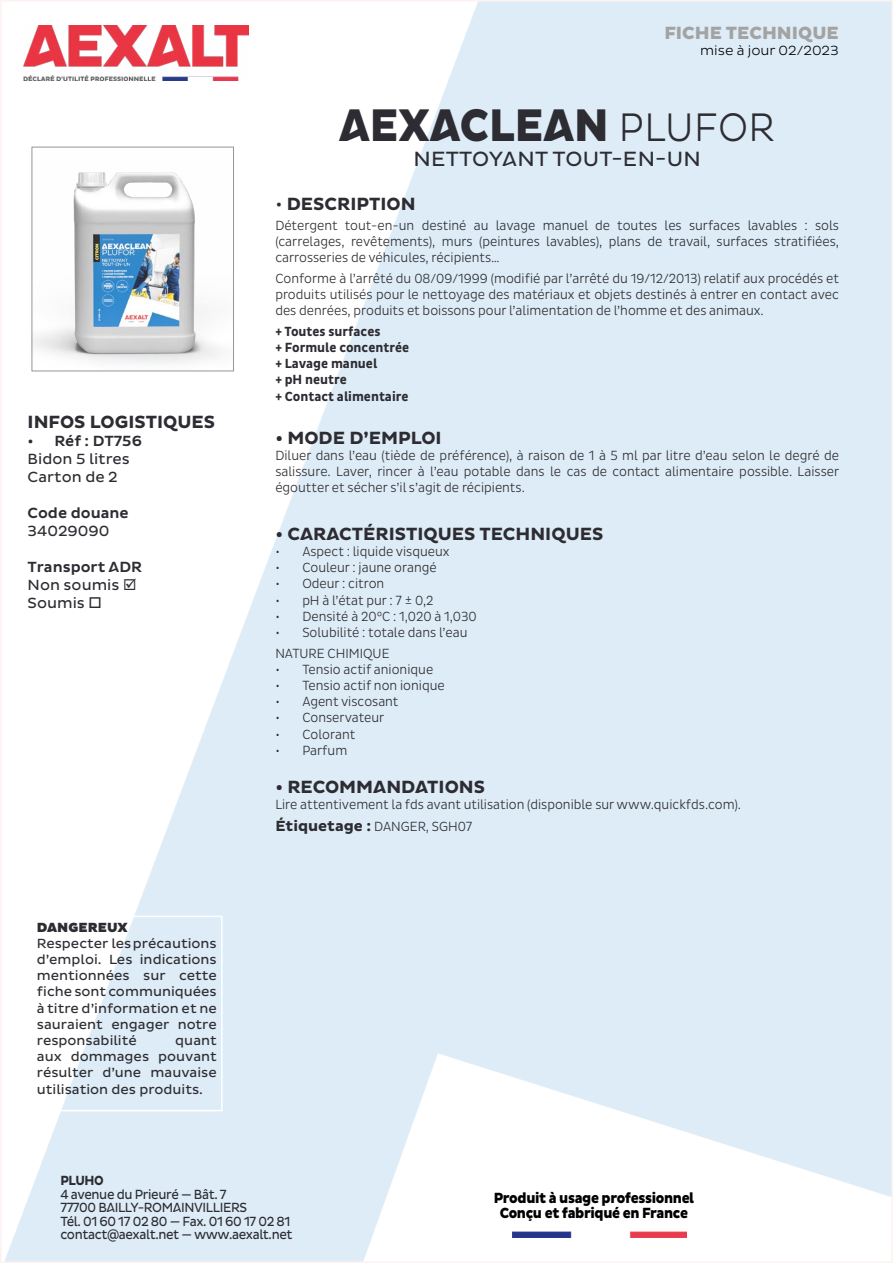
<style>
.page{position:relative;width:893px;height:1263px;background:#fff}
.page>*{position:absolute;margin:0;border:0;box-sizing:border-box;transform-origin:0 0}
.t1{font:46.5px "Aexalt Heavy";color:#2d2c32;scale:.9 1}
.t2{font:21px "Aexalt MS Regular";letter-spacing:.015em;color:#2d2c32}
.t3{font:18px "Aexalt MS Bold";color:#2d2c32}
.t4{font:18px "Aexalt Heavy";color:#a3a3a3}
.t5{font:800 15px/15px "Aexalt";letter-spacing:-.025em;color:#000;text-align:center;scale:.9 1}
.t6{font:15px/18px "Aexalt MS Regular";color:#2d2c32}
.t7{font:15px "Aexalt MS Medium";color:#2d2c32}
.t8{font:300 13.5px/16.2px "Pluto Sans Cond";color:#2d2c32;text-align:justify}
.t9{font:13.5px/16.2px "Aexalt MS Regular";letter-spacing:-.015em;color:#2d2c32;text-align:justify}
.t10{font:13.5px/13.5px "Aexalt MS Regular";letter-spacing:-.015em;color:#2d2c32;scale:.9 1}
.t11{font:700 13.5px/16.2px "Pluto Sans Cond";color:#2d2c32}
.t12{font:13.5px "Aexalt MS Light";color:#000}
.t13{font:13.5px "Aexalt MS Black";color:#2d2c32}
.t14{font:13.5px "Aexalt MS Bold";letter-spacing:-.03em;color:#2d2c32;scale:.9 1}
.s1{font-family:"Aexalt MS Light";font-size:40.5px}
.s2{font-family:"Aexalt MS Regular"}
.s3{font-family:"Pluto Sans";font-weight:700;font-size:15px}
</style>
<div class="page">
<img style="left:5px;top:3px;width:885px;height:1257px">
<img style="left:500px;top:1230px;width:186px;height:7px">
<div style="left:31px;top:916px;width:192px;height:195px;border:2px solid #fff"></div>
<img style="left:23px;top:25px;width:226px;height:55px">
<img style="left:34px;top:149px;width:198px;height:220px">
<div style="left:32px;top:147px;width:202px;height:224px;border:1px solid #979696"></div>
<h3 class="t3" style="left:28px;top:412px;width:189px">INFOS LOGISTIQUES</h3>
<p class="t7" style="left:28px;top:432px;width:116px">• Réf : DT756</p>
<p class="t6" style="left:28px;top:450px;width:104px">Bidon 5 litres<br>Carton de 2</p>
<p class="t7" style="left:28px;top:504px;width:103px">Code douane</p>
<p class="t6" style="left:28px;top:522px;width:83px">34029090</p>
<p class="t7" style="left:28px;top:558px;width:116px">Transport ADR</p>
<p class="t6" style="left:28px;top:576px;width:110px">Non soumis ☑<br>Soumis □</p>
<p class="t13" style="left:37px;top:919px;width:92px">DANGEREUX</p>
<p class="t9" style="left:37px;top:935px;width:181px">Respecter les précautions d’emploi. Les indications mentionnées sur cette fiche sont communiquées à titre d’information et ne sauraient engager notre responsabilité</p>
<p class="t9" style="left:37px;top:1032px;width:181px;text-indent:138px">quant aux dommages pouvant résulter d’une mauvaise utilisation des produits.</p>
<h3 class="t4" style="left:664px;top:22px;width:176px">FICHE TECHNIQUE</h3>
<p class="t12" style="left:700px;top:43px;width:140px">mise à jour 02/2023</p>
<h1 class="t1" style="left:339px;top:99px;width:485px">AEXACLEAN <span class="s1">PLUFOR</span></h1>
<h2 class="t2" style="left:413px;top:147px;width:289px">NETTOYANT TOUT-EN-UN</h2>
<h3 class="t3" style="left:275px;top:193px;width:142px"><span class="s2">•</span> DESCRIPTION</h3>
<p class="t8" style="left:275px;top:217px;width:565px">Détergent tout-en-un destiné au lavage manuel de toutes les surfaces lavables : sols (carrelages, revêtements), murs (peintures lavables), plans de travail, surfaces stratifiées, carrosseries de véhicules, récipients…</p>
<p class="t8" style="left:275px;top:270px;width:565px">Conforme à l’arrêté du 08/09/1999 (modifié par l’arrêté du 19/12/2013) relatif aux procédés et produits utilisés pour le nettoyage des matériaux et objets destinés à entrer en contact avec des denrées, produits et boissons pour l’alimentation de l’homme et des animaux.</p>
<p class="t11" style="left:275px;top:323px;width:135px">+ Toutes surfaces<br>+ Formule concentrée + Lavage manuel<br>+ pH neutre<br>+ Contact alimentaire</p>
<h3 class="t3" style="left:275px;top:427px;width:168px">• MODE D’EMPLOI</h3>
<p class="t8" style="left:275px;top:447px;width:565px">Diluer dans l’eau (tiède de préférence), à raison de 1 à 5 ml par litre d’eau selon le degré de salissure. Laver, rincer à l’eau potable dans le cas de contact alimentaire possible. Laisser égoutter et sécher s’il s’agit de récipients.</p>
<h3 class="t3" style="left:275px;top:523px;width:329px">• CARACTÉRISTIQUES TECHNIQUES</h3>
<p class="t8" style="left:275px;top:543px;width:176px">• Aspect : liquide visqueux</p>
<p class="t8" style="left:275px;top:560px;width:163px">• Couleur : jaune orangé</p>
<p class="t8" style="left:275px;top:576px;width:111px">• Odeur : citron</p>
<p class="t8" style="left:275px;top:592px;width:160px">• pH à l’état pur : 7 ± 0,2</p>
<p class="t8" style="left:275px;top:608px;width:203px">• Densité à 20°C : 1,020 à 1,030</p>
<p class="t8" style="left:275px;top:622px;width:194px;line-height:20.4px">• Solubilité : totale dans l’eau<br>NATURE CHIMIQUE</p>
<p class="t8" style="left:275px;top:661px;width:159px">• Tensio actif anionique</p>
<p class="t8" style="left:275px;top:677px;width:171px">• Tensio actif non ionique</p>
<p class="t8" style="left:275px;top:693px;width:125px">• Agent viscosant</p>
<p class="t8" style="left:275px;top:710px;width:111px">• Conservateur</p>
<p class="t8" style="left:275px;top:726px;width:81px">• Colorant</p>
<p class="t8" style="left:275px;top:742px;width:73px">• Parfum</p>
<h3 class="t3" style="left:275px;top:776px;width:211px">• RECOMMANDATIONS</h3>
<p class="t8" style="left:275px;top:793px;width:467px;line-height:22.2px">Lire attentivement la fds avant utilisation (disponible sur www.quickfds.com).<br><span class="s3">Étiquetage :</span> DANGER, SGH07</p>
<p class="t14" style="left:60px;top:1173px;width:50px">PLUHO</p>
<p class="t10" style="left:60px;top:1187px;width:260px">4 avenue du Prieuré — Bât. 7<br>77700 BAILLY-ROMAINVILLIERS<br>Tél. 01 60 17 02 80 — Fax. 01 60 17 02 81 contact@aexalt.net — www.aexalt.net</p>
<p class="t5" style="left:494px;top:1191px;width:224px">Produit à usage professionnel<br>Conçu et fabriqué en France</p>
</div>
